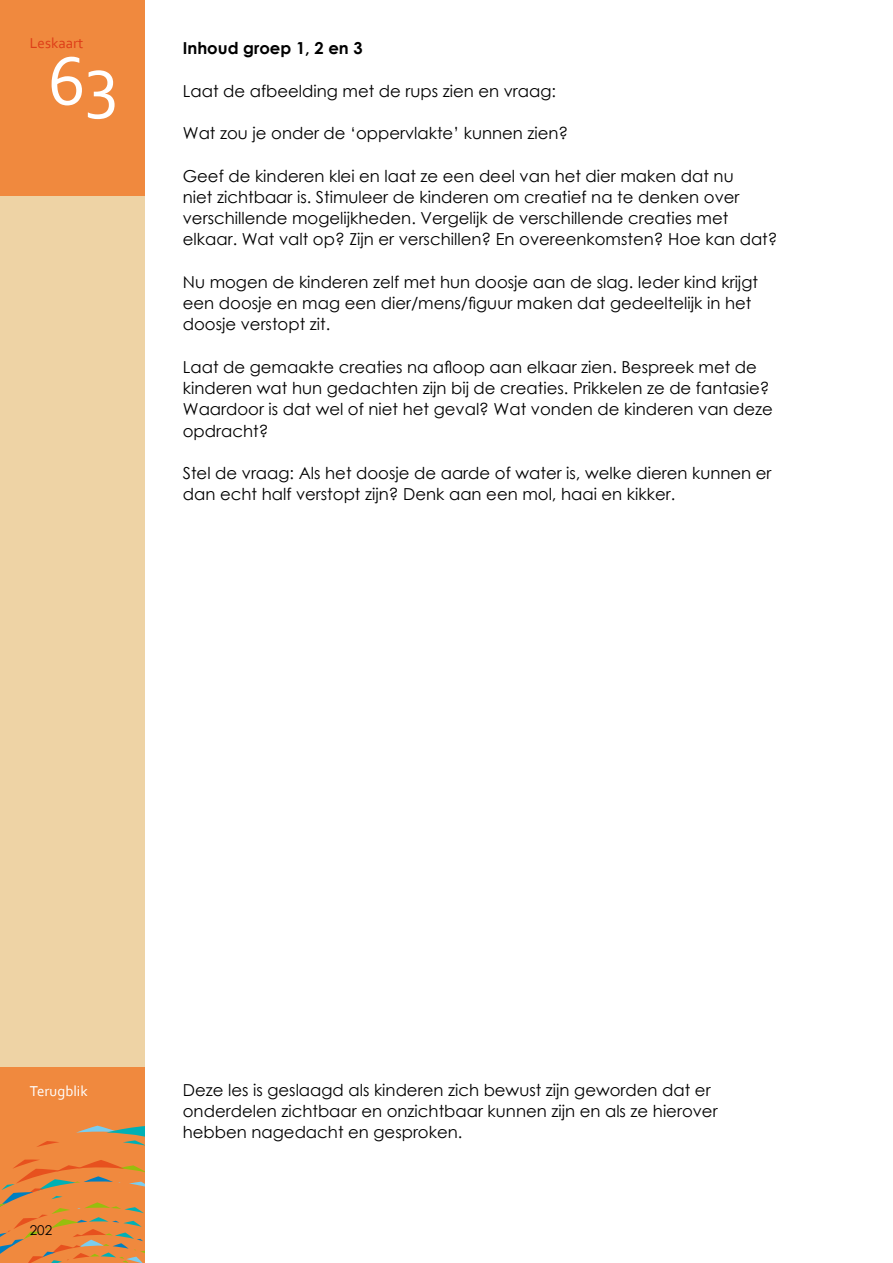
<style>
.page{position:relative;width:893px;height:1263px;background:#fff}
.page>*{position:absolute;margin:0;border:0;box-sizing:border-box;transform-origin:0 0}
.t1{font:72px "Corbel";color:#fff}
.t2{font:16.5px/21.3px "Century Gothic";color:#000}
.t3{font:700 16.5px "Century Gothic";color:#000}
.t4{font:15px "Corbel";color:#fff}
.t5{font:15px "Corbel";color:#de3e18}
.t6{font:13.5px "Century Gothic";color:#000}
</style>
<div class="page">
<div style="left:0;top:0;width:145px;height:1263px;background:#eed3a5"></div>
<div style="left:0;top:0;width:145px;height:196px;background:#f0893e"></div>
<div style="left:0;top:1067px;width:145px;height:196px;background:#f0893e"></div>
<svg style="left:37px;top:1141px;width:22px;height:6px"></svg>
<svg style="left:76px;top:1125px;width:68px;height:21px"></svg>
<svg style="left:0;top:1159px;width:144px;height:104px"></svg>
<p class="t5" style="left:30px;top:34px;width:55px">Leskaart</p>
<h1 class="t1" style="left:48px;top:36px;width:72px">63</h1>
<p class="t3" style="left:183px;top:35px;width:181px">Inhoud groep 1, 2 en 3</p>
<p class="t2" style="left:183px;top:80px;width:375px">Laat de afbeelding met de rups zien en vraag:</p>
<p class="t2" style="left:183px;top:122px;width:387px">Wat zou je onder de ‘oppervlakte’ kunnen zien?</p>
<p class="t2" style="left:183px;top:165px;width:596px">Geef de kinderen klei en laat ze een deel van het dier maken dat nu<br>niet zichtbaar is. Stimuleer de kinderen om creatief na te denken over verschillende mogelijkheden. Vergelijk de verschillende creaties met elkaar. Wat valt op? Zijn er verschillen? En overeenkomsten? Hoe kan dat?</p>
<p class="t2" style="left:183px;top:271px;width:577px">Nu mogen de kinderen zelf met hun doosje aan de slag. Ieder kind krijgt een doosje en mag een dier/mens/figuur maken dat gedeeltelijk in het doosje verstopt zit.</p>
<p class="t2" style="left:183px;top:356px;width:592px">Laat de gemaakte creaties na afloop aan elkaar zien. Bespreek met de kinderen wat hun gedachten zijn bij de creaties. Prikkelen ze de fantasie?<br>Waardoor is dat wel of niet het geval? Wat vonden de kinderen van deze opdracht?</p>
<p class="t2" style="left:183px;top:462px;width:590px">Stel de vraag: Als het doosje de aarde of water is, welke dieren kunnen er dan echt half verstopt zijn? Denk aan een mol, haai en kikker.</p>
<p class="t4" style="left:30px;top:1081px;width:59px">Terugblik</p>
<p class="t2" style="left:183px;top:1079px;width:536px">Deze les is geslaagd als kinderen zich bewust zijn geworden dat er onderdelen zichtbaar en onzichtbaar kunnen zijn en als ze hierover hebben nagedacht en gesproken.</p>
<p class="t6" style="left:30px;top:1220px;width:24px">202</p>
</div>
